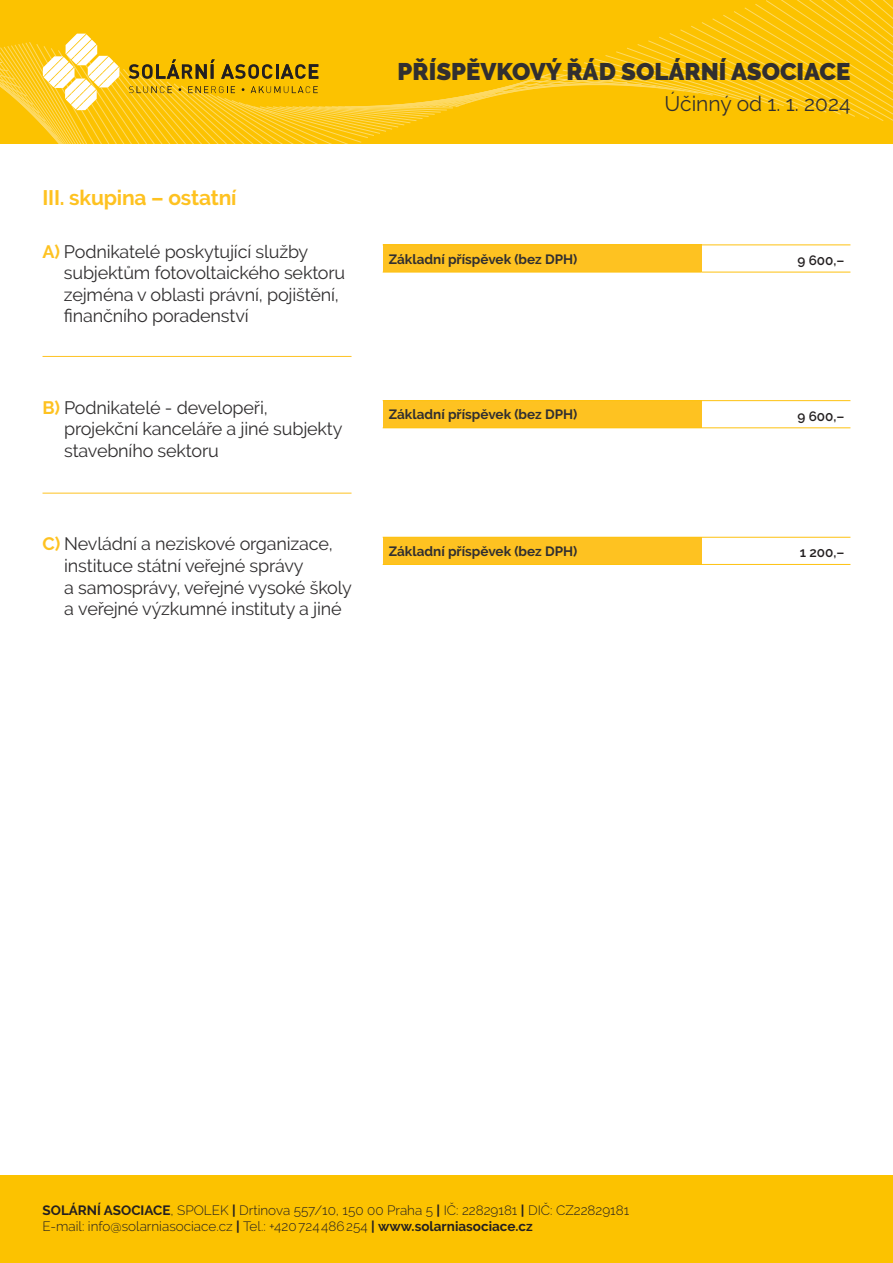
<style>
.page{position:relative;width:893px;height:1263px;background:#fff}
.page>*{position:absolute;margin:0;border:0;box-sizing:border-box;transform-origin:0 0}
.t1{font:900 24px "Raleway";color:#312f30}
.t2{font:700 21px "Raleway";letter-spacing:-.01em;color:#fec221}
.t3{font:21px "Raleway";color:#312f30}
.t4{font:18px/21.6px "Raleway";letter-spacing:-.01em;color:#312f30}
.t5{font:300 13.5px/16.2px "Raleway";color:#231f20}
.t6{font:700 13.5px "Raleway";color:#312f30}
.t7{font:600 13.5px "Raleway";color:#231f20}
.s1{font-weight:700;color:#fec221}
.s2{font-weight:700}
</style>
<div class="page">
<svg style="left:0;top:0;width:893px;height:273px"></svg>
<div style="left:0;top:1176px;width:893px;height:87px;background:#fcc200"></div>
<hr style="left:43px;top:356px;width:308px;height:1px;background:#fec221">
<hr style="left:43px;top:493px;width:308px;height:1px;background:#fec221">
<div style="left:383px;top:245px;width:319px;height:27px;background:#fec221"></div>
<hr style="left:383px;top:244px;width:319px;height:1px;background:#fec210">
<hr style="left:702px;top:244px;width:148px;height:1px;background:#fec210">
<hr style="left:383px;top:272px;width:319px;height:1px;background:#fec210">
<hr style="left:702px;top:272px;width:148px;height:1px;background:#fec210">
<div style="left:383px;top:401px;width:319px;height:27px;background:#fec221"></div>
<hr style="left:383px;top:400px;width:319px;height:1px;background:#fec210">
<hr style="left:702px;top:400px;width:148px;height:1px;background:#fec210">
<hr style="left:383px;top:427px;width:319px;height:1px;background:#fec210">
<hr style="left:702px;top:427px;width:148px;height:1px;background:#fec210">
<div style="left:383px;top:537px;width:319px;height:27px;background:#fec221"></div>
<hr style="left:383px;top:537px;width:319px;height:1px;background:#fec210">
<hr style="left:702px;top:537px;width:148px;height:1px;background:#fec210">
<hr style="left:383px;top:564px;width:319px;height:1px;background:#fec210">
<hr style="left:702px;top:564px;width:148px;height:1px;background:#fec210">
<p class="t2" style="left:43px;top:185px;width:195px">III. skupina – ostatní</p>
<p class="t4" style="left:64px;top:240px;width:283px;text-indent:-21px"><span class="s1">A)</span> Podnikatelé poskytující služby subjektům fotovoltaického sektoru zejména v oblasti právní, pojištění, finančního poradenství</p>
<p class="t4" style="left:64px;top:397px;width:280px;text-indent:-22px"><span class="s1">B)</span> Podnikatelé - developeři, projekční kanceláře a jiné subjekty stavebního sektoru</p>
<p class="t4" style="left:64px;top:533px;width:289px;text-indent:-22px"><span class="s1">C)</span> Nevládní a neziskové organizace, instituce státní veřejné správy<br>a samosprávy, veřejné vysoké školy a veřejné výzkumné instituty a jiné</p>
<h1 class="t1" style="left:398px;top:58px;width:454px">PŘÍSPĚVKOVÝ ŘÁD SOLÁRNÍ ASOCIACE</h1>
<p class="t3" style="left:665px;top:91px;width:187px">Účinný od 1. 1. 2024</p>
<p class="t6" style="left:389px;top:251px;width:190px">Základní příspěvek (bez DPH)</p>
<p class="t7" style="left:797px;top:252px;width:49px">9 600,–</p>
<p class="t6" style="left:389px;top:407px;width:190px">Základní příspěvek (bez DPH)</p>
<p class="t7" style="left:797px;top:408px;width:49px">9 600,–</p>
<p class="t6" style="left:389px;top:543px;width:190px">Základní příspěvek (bez DPH)</p>
<p class="t7" style="left:800px;top:545px;width:46px">1 200,–</p>
<p class="t5" style="left:43px;top:1201px;width:588px"><span class="s2">SOLÁRNÍ ASOCIACE</span>, SPOLEK <span class="s2">|</span> Drtinova 557/10, 150 00 Praha 5 <span class="s2">|</span> IČ: 22829181 <span class="s2">|</span> DIČ: CZ22829181<br>E‑mail: info@solarniasociace.cz <span class="s2">|</span> Tel.: +420724486254 <span class="s2">| www.solarniasociace.cz</span></p>
</div>
